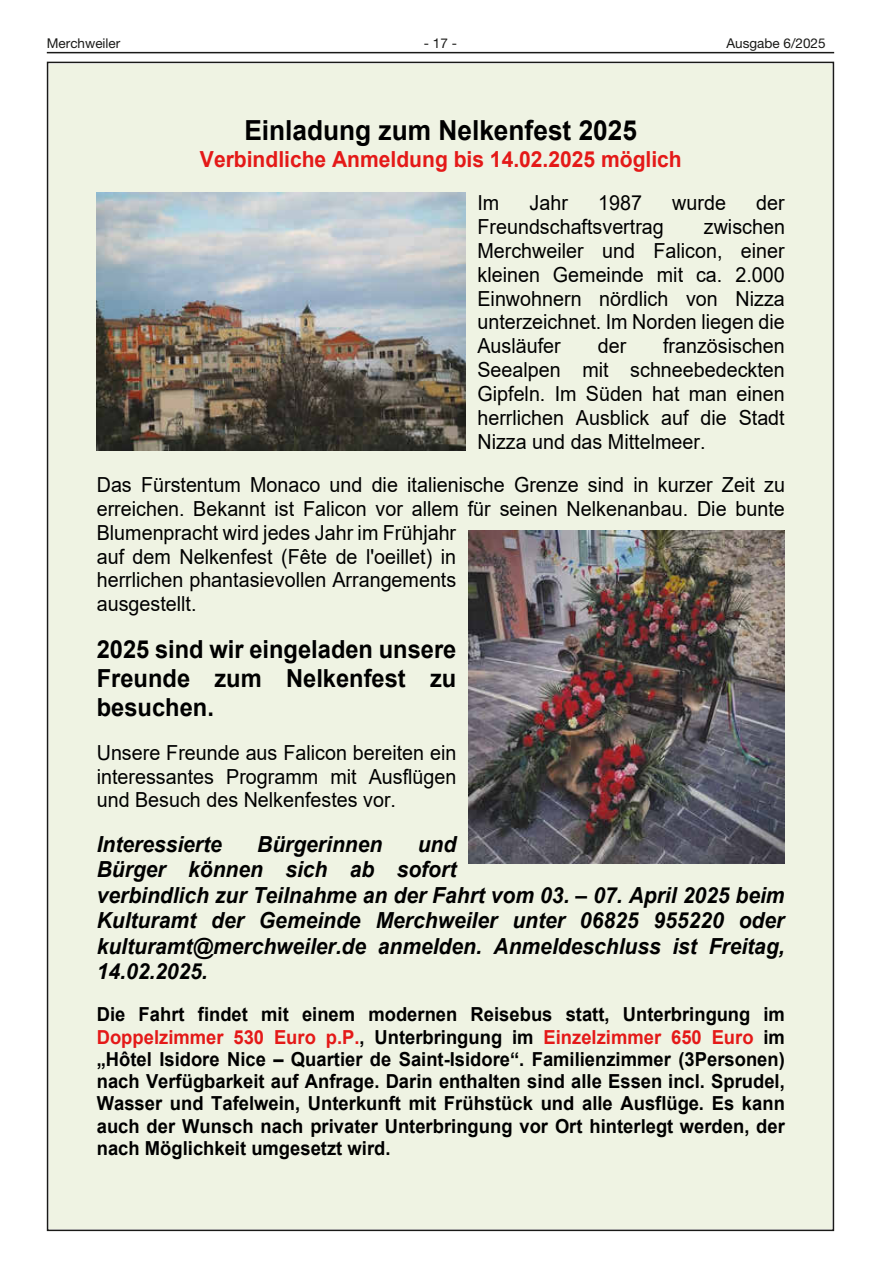
<style>
.page{position:relative;width:881px;height:1263px;background:#fff}
.page>*{position:absolute;margin:0;border:0;box-sizing:border-box;transform-origin:0 0}
.t1{font:700 27.6px "Lllbwb Arial";color:#000;scale:.95 1}
.t2{font:700 24.9px/28.7px "Lllbwb Arial";color:#000;text-align:justify;scale:.95 1}
.t3{font:italic 700 22.2px/25.5px "Nndlgj Arial";color:#000;scale:.95 1}
.t4{font:700 22.2px "Lllbwb Arial";color:#e41918;scale:.95 1}
.t5{font:20.7px/23.9px "Jsxhvs Arial";color:#000;text-align:justify;scale:.95 1}
.t6{font:700 19.35px/22.4px "Lllbwb Arial";color:#000;text-align:justify;scale:.95 1}
.t7{font:13.5px "Helvetica Neue LT";color:#1a1a18}
.s1{color:#e41918}
</style>
<div class="page">
<hr style="left:47px;top:52px;width:786px;height:1px;background:#1a1a18">
<div style="left:49px;top:64px;width:782px;height:1165px;background:#eff3e3"></div>
<img style="left:97px;top:193px;width:368px;height:258px">
<img style="left:468px;top:531px;width:316px;height:333px">
<p class="t7" style="left:47px;top:35px;width:75px">Merchweiler</p>
<p class="t7" style="left:424px;top:35px;width:35px">- 17 -</p>
<p class="t7" style="left:726px;top:35px;width:101px">Ausgabe 6/2025</p>
<h1 class="t1" style="left:244px;top:111px;width:415px">Einladung zum Nelkenfest 2025</h1>
<p class="t4" style="left:200px;top:143px;width:508px">Verbindliche Anmeldung bis 14.02.2025 möglich</p>
<p class="t5" style="left:477px;top:191px;width:25px">Im</p>
<p class="t5" style="left:529px;top:191px;width:42px">Jahr</p>
<p class="t5" style="left:598px;top:191px;width:48px">1987</p>
<p class="t5" style="left:672px;top:191px;width:58px">wurde</p>
<p class="t5" style="left:756px;top:191px;width:31px">der</p>
<p class="t5" style="left:477px;top:215px;width:197px">Freundschaftsvertrag</p>
<p class="t5" style="left:477px;top:215px;width:325px;text-indent:226px">zwischen Merchweiler und Falicon, einer kleinen Gemeinde mit ca. 2.000<br>Einwohnern nördlich von Nizza unterzeichnet. Im Norden liegen die Ausläufer</p>
<p class="t5" style="left:477px;top:334px;width:325px;text-indent:186px">französischen Seealpen mit schneebedeckten Gipfeln. Im Süden hat man einen herrlichen Ausblick auf die Stadt Nizza und das Mittelmeer.</p>
<p class="t5" style="left:97px;top:473px;width:725px;text-align:left">Das Fürstentum Monaco und die italienische Grenze sind in kurzer Zeit zu erreichen. Bekannt ist Falicon vor allem für seinen Nelkenanbau. Die bunte Blumenpracht wird jedes Jahr im Frühjahr<br>auf dem Nelkenfest (Fête de l'oeillet) in<br>herrlichen phantasievollen Arrangements<br>ausgestellt.</p>
<p class="t2" style="left:97px;top:636px;width:380px">2025 sind wir eingeladen unsere Freunde zum Nelkenfest zu besuchen.</p>
<p class="t5" style="left:97px;top:740px;width:380px">Unsere Freunde aus Falicon bereiten ein interessantes Programm mit Ausflügen und Besuch des Nelkenfestes vor.</p>
<p class="t3" style="left:97px;top:832px;width:133px">Interessierte</p>
<p class="t3" style="left:257px;top:832px;width:133px">Bürgerinnen</p>
<p class="t5" style="left:597px;top:334px;width:31px">der</p>
<p class="t3" style="left:97px;top:832px;width:725px;text-indent:321px">und<br>Bürger können sich ab sofort<br>verbindlich zur Teilnahme an der Fahrt vom 03. – 07. April 2025 beim Kulturamt der Gemeinde Merchweiler unter 06825 955220 oder kulturamt@merchweiler.de anmelden. Anmeldeschluss ist Freitag, 14.02.2025.</p>
<p class="t6" style="left:97px;top:1004px;width:725px">Die Fahrt findet mit einem modernen Reisebus statt, Unterbringung im <span class="s1">Doppelzimmer 530 Euro p.P.</span>, Unterbringung im <span class="s1">Einzelzimmer 650 Euro</span> im „Hôtel Isidore Nice – Quartier de Saint-Isidore“. Familienzimmer (3Personen) nach Verfügbarkeit auf Anfrage. Darin enthalten sind alle Essen incl. Sprudel, Wasser und Tafelwein, Unterkunft mit Frühstück und alle Ausflüge. Es kann auch der Wunsch nach privater Unterbringung vor Ort hinterlegt werden, der nach Möglichkeit umgesetzt wird.</p>
</div>
